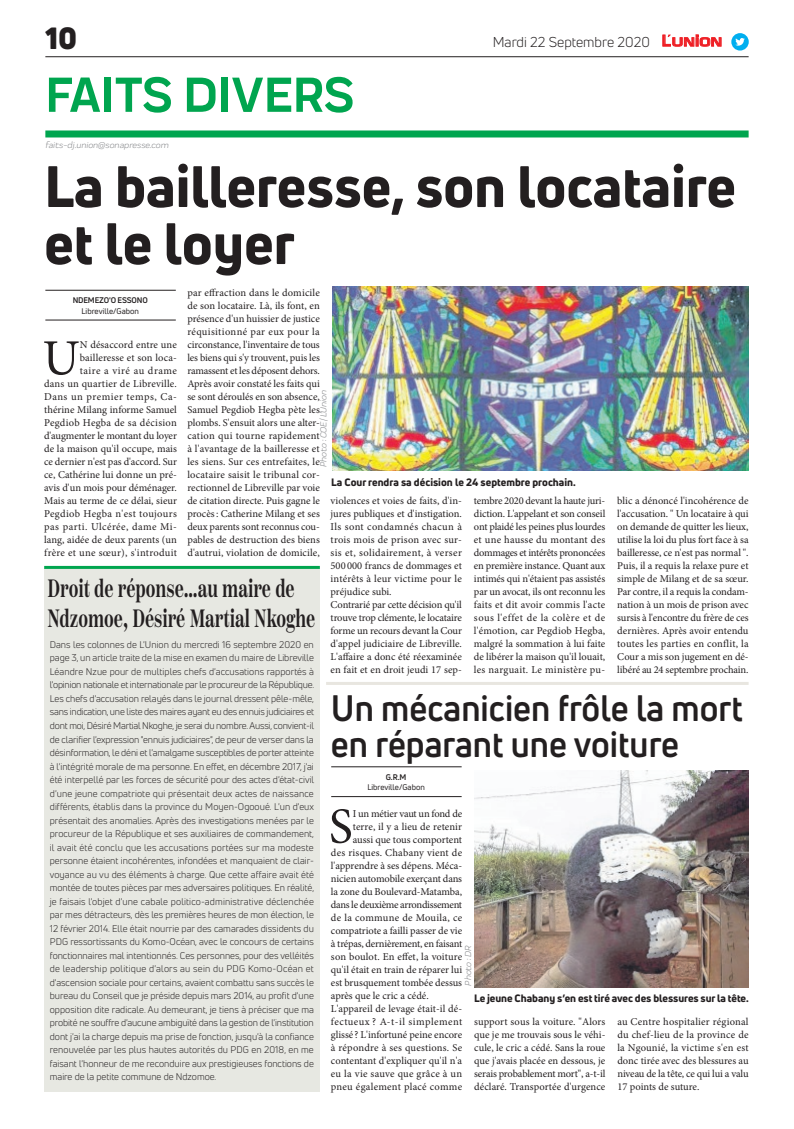
<style>
.page{position:relative;width:794px;height:1129px;background:#fff}
.page>*{position:absolute;margin:0;border:0;box-sizing:border-box;transform-origin:0 0}
.t1{font:800 57px/57px "Uni Neue";color:#231f20}
.t2{font:700 51px "Praktika";color:#00a54f}
.t3{font:50.5px "Minion Pro";color:#231f20}
.t4{font:700 36px/36px "Uni Neue";color:#231f20;scale:.95 1}
.t5{font:900 30px "Uni Neue";color:#231f20}
.t6{font:600 25px/30px "Scotch Deck";color:#231f20;scale:.69 1}
.t7{font:14px "Uni Neue";color:#231f20}
.t8{font:10.5px/13px "Minion Pro";color:#231f20;text-align:justify}
.t9{font:800 10.5px "Uni Neue";letter-spacing:-.005em;color:#231f20}
.t10{font:10.5px "Minion Pro";letter-spacing:.02em;color:#231f20}
.t11{font:10.5px "Minion Pro";letter-spacing:.025em;color:#231f20}
.t12{font:10.5px "Minion Pro";letter-spacing:-.02em;color:#231f20}
.t13{font:10.5px "Minion Pro";letter-spacing:-.025em;color:#231f20}
.t14{font:10.5px "Minion Pro";letter-spacing:.045em;color:#231f20}
.t15{font:9.5px/13.5px "Uni Neue";color:#231f20;text-align:justify}
.t16{font:italic 9px "Praktika";color:#818386}
.t17{font:8px "Uni Neue";color:#231f20}
.t18{font:700 8px "Uni Neue";letter-spacing:-.02em;color:#231f20}
.s1{font-family:"Eurostile";font-weight:600;font-size:14.9px;color:#ee1d23}
.s2{font-family:"Eurostile";font-weight:600;font-size:11.4px;color:#ee1d23}
</style>
<div class="page">
<div style="left:45px;top:130px;width:703px;height:7px;background:#00a54f"></div>
<hr style="left:45px;top:56px;width:703px;height:1px;background:#231f20">
<svg style="left:662px;top:34px;width:60px;height:13px"></svg>
<div style="left:731px;top:33px;width:17px;height:18px;background:#00aeef;border-radius:50%"></div>
<svg style="left:735px;top:38px;width:10px;height:8px"></svg>
<hr style="left:45px;top:319px;width:131px;height:1px;background:#231f20">
<hr style="left:45px;top:290px;width:131px;height:1px;background:#231f20">
<div style="left:44px;top:568px;width:275px;height:523px;background:#e7e8e2"></div>
<hr style="left:44px;top:566px;width:276px;height:3px;background:#00a54f">
<img style="left:332px;top:286px;width:416px;height:185px">
<hr style="left:331px;top:796px;width:130px;height:1px;background:#231f20">
<hr style="left:331px;top:766px;width:130px;height:1px;background:#231f20">
<img style="left:474px;top:770px;width:274px;height:216px">
<hr style="left:326px;top:681px;width:422px;height:3px;background:#e8e6e0">
<h3 class="t5" style="left:45px;top:17px;width:33px">10</h3>
<h2 class="t2" style="left:45px;top:54px;width:310px">FAITS DIVERS</h2>
<p class="t16" style="left:45px;top:139px;width:125px">faits-dj.union@sonapresse.com</p>
<h3 class="t7" style="left:493px;top:33px;width:231px">Mardi 22 Septembre 2020 <span class="s1">L</span><span class="s2">UNION</span></h3>
<h1 class="t1" style="left:44px;top:157px;width:693px">La bailleresse, son locataire et le loyer</h1>
<p class="t18" style="left:73px;top:295px;width:77px">NDEMEZO'O ESSONO</p>
<p class="t17" style="left:82px;top:306px;width:59px">Libreville/Gabon</p>
<p class="t8" style="left:187px;top:286px;width:134px">par effraction dans le domicile de son locataire. Là, ils font, en présence d'un huissier de justice réquisitionné par eux pour la circonstance, l'inventaire de tous les biens qui s'y trouvent, puis les ramassent et les déposent dehors.<br>Après avoir constaté les faits qui se sont déroulés en son absence, Samuel Pegdiob Hegba pète les plombs. S'ensuit alors une alter&shy;cation qui tourne rapidement à l'avantage de la bailleresse et les siens. Sur ces entrefaites, le locataire saisit le tribunal cor&shy;rectionnel de Libreville par voie de citation directe. Puis gagne le procès: Catherine Milang et ses deux parents sont reconnus cou&shy;pables de destruction des biens d'autrui, violation de domicile,</p>
<p class="t8" style="left:44px;top:338px;width:134px;text-align:right">N désaccord entre une bailleresse et son loca-<br>taire a viré au drame<br>dans un quartier de Libreville.<br>Dans un premier temps, Ca&shy;thérine Milang informe Samuel<br>Pegdiob Hegba de sa décision d'augmenter le montant du loyer de la maison qu'il occupe, mais ce dernier n'est pas d'accord. Sur ce, Cathérine lui donne un pré&shy;avis d'un mois pour déménager.<br>Mais au terme de ce délai, sieur<br>Pegdiob Hegba n'est toujours pas parti. Ulcérée, dame Mi&shy;lang, aidée de deux parents (un frère et une sœur), s'introduit</p>
<h3 class="t3" style="left:43px;top:324px;width:39px">U</h3>
<p class="t16" style="left:317px;top:466px;width:78px;rotate:-90deg">Photo : COE/ L’Union</p>
<p class="t9" style="left:331px;top:475px;width:246px">La Cour rendra sa décision le 24 septembre prochain.</p>
<p class="t8" style="left:330px;top:494px;width:133px;text-align:left">violences et voies de faits, d'in&shy;jures publiques et d'instigation.<br>Ils sont condamnés chacun à trois mois de prison avec sur&shy;sis et, solidairement, à verser<br>500 000 francs de dommages et intérêts à leur victime pour le préjudice subi.<br>Contrarié par cette décision qu'il trouve trop clémente, le locataire forme un recours devant la Cour d'appel judiciaire de Libreville.<br>L'affaire a donc été réexaminée en fait et en droit jeudi 17 sep-</p>
<p class="t8" style="left:474px;top:494px;width:133px">tembre 2020 devant la haute juri&shy;diction. L'appelant et son conseil ont plaidé les peines plus lourdes et une hausse du montant des dommages et intérêts prononcées en première instance. Quant aux intimés qui n'étaient pas assistés par un avocat, ils ont reconnu les faits et dit avoir commis l'acte sous l'effet de la colère et de l'émotion, car Pegdiob Hegba, malgré la sommation à lui faite de libérer la maison qu'il louait, les narguait. Le ministère pu-</p>
<p class="t8" style="left:617px;top:494px;width:133px">blic a dénoncé l'incohérence de l'accusation. " Un locataire à qui on demande de quitter les lieux, utilise la loi du plus fort face à sa bailleresse, ce n'est pas normal ".<br>Puis, il a requis la relaxe pure et simple de Milang et de sa sœur.<br>Par contre, il a requis la condam&shy;nation à un mois de prison avec sursis à l'encontre du frère de ces dernières. Après avoir entendu toutes les parties en conflit, la Cour a mis son jugement en dé&shy;libéré au 24 septembre prochain.</p>
<h3 class="t6" style="left:48px;top:573px;width:390px">Droit de réponse…au maire de<br>Ndzomoe, Désiré Martial Nkoghe</h3>
<p class="t15" style="left:50px;top:637px;width:266px">Dans les colonnes de L'Union du mercredi 16 septembre 2020 en page 3, un article traite de la mise en examen du maire de Libreville Léandre Nzue pour de multiples chefs d'accusations rapportés à l'opinion nationale et internationale par le procureur de la République.<br>Les chefs d'accusation relayés dans le journal dressent pêle-mêle, sans indication, une liste des maires ayant eu des ennuis judiciaires et dont moi, Désiré Martial Nkoghe, je serai du nombre. Aussi, convient-il de clarifier l'expression "ennuis judiciaires", de peur de verser dans la désinformation, le déni et l'amalgame susceptibles de porter atteinte à l'intégrité morale de ma personne. En effet, en décembre 2017, j'ai été interpellé par les forces de sécurité pour des actes d'état-civil d'une jeune compatriote qui présentait deux actes de naissance différents, établis dans la province du Moyen-Ogooué. L'un d'eux présentait des anomalies. Après des investigations menées par le procureur de la République et ses auxiliaires de commandement, il avait été conclu que les accusations portées sur ma modeste personne étaient incohérentes, infondées et manquaient de clair&shy;voyance au vu des éléments à charge. Que cette affaire avait été montée de toutes pièces par mes adversaires politiques. En réalité, je faisais l'objet d'une cabale politico-administrative déclenchée par mes détracteurs, dès les premières heures de mon élection, le 12 février 2014. Elle était nourrie par des camarades dissidents du PDG ressortissants du Komo-Océan, avec le concours de certains fonctionnaires mal intentionnés. Ces personnes, pour des velléités de leadership politique d'alors au sein du PDG Komo-Océan et d'ascension sociale pour certains, avaient combattu sans succès le bureau du Conseil que je préside depuis mars 2014, au profit d'une opposition dite radicale. Au demeurant, je tiens à préciser que ma probité ne souffre d'aucune ambiguïté dans la gestion de l'institution dont j'ai la charge depuis ma prise de fonction, jusqu'à la confiance renouvelée par les plus hautes autorités du PDG en 2018, en me faisant l'honneur de me reconduire aux prestigieuses fonctions de maire de la petite commune de Ndzomoe.</p>
<h3 class="t4" style="left:331px;top:689px;width:435px">Un mécanicien frôle la mort en réparant une voiture</h3>
<p class="t18" style="left:386px;top:771px;width:22px">G.R.M</p>
<p class="t17" style="left:367px;top:782px;width:59px">Libreville/Gabon</p>
<h3 class="t3" style="left:329px;top:792px;width:25px">S</h3>
<p class="t8" style="left:353px;top:806px;width:111px">I un métier vaut un fond de</p>
<p class="t8" style="left:353px;top:819px;width:111px">terre, il y a lieu de retenir</p>
<p class="t8" style="left:353px;top:832px;width:111px">aussi que tous comportent</p>
<p class="t10" style="left:331px;top:845px;width:133px">des risques. Chabany vient de</p>
<p class="t8" style="left:331px;top:858px;width:133px">l'apprendre à ses dépens. Méca-</p>
<p class="t8" style="left:331px;top:871px;width:133px">nicien automobile exerçant dans</p>
<p class="t8" style="left:331px;top:884px;width:133px">la zone du Boulevard-Matamba,</p>
<p class="t13" style="left:331px;top:897px;width:133px">dans le deuxième arrondissement</p>
<p class="t11" style="left:331px;top:910px;width:133px">de la commune de Mouila, ce</p>
<p class="t8" style="left:331px;top:923px;width:133px">compatriote a failli passer de vie</p>
<p class="t12" style="left:331px;top:936px;width:133px">à trépas, dernièrement, en faisant</p>
<p class="t8" style="left:331px;top:949px;width:133px">son boulot. En effet, la voiture</p>
<p class="t8" style="left:331px;top:962px;width:133px">qu'il était en train de réparer lui</p>
<p class="t8" style="left:331px;top:975px;width:133px">est brusquement tombée dessus</p>
<p class="t8" style="left:331px;top:988px;width:99px">après que le cric a cédé.</p>
<p class="t8" style="left:331px;top:1001px;width:133px">L'appareil de levage était-il dé-</p>
<p class="t14" style="left:331px;top:1014px;width:133px">fectueux ? A-t-il simplement</p>
<p class="t8" style="left:331px;top:1027px;width:133px">glissé ? L'infortuné peine encore</p>
<p class="t10" style="left:331px;top:1040px;width:133px">à répondre à ses questions. Se</p>
<p class="t8" style="left:331px;top:1053px;width:133px">contentant d'expliquer qu'il n'a</p>
<p class="t10" style="left:331px;top:1066px;width:133px">eu la vie sauve que grâce à un</p>
<p class="t11" style="left:331px;top:1079px;width:133px">pneu également placé comme</p>
<p class="t16" style="left:462px;top:985px;width:41px;rotate:-90deg">Photo : DR</p>
<p class="t9" style="left:474px;top:991px;width:276px">Le jeune Chabany s’en est tiré avec des blessures sur la tête.</p>
<p class="t8" style="left:474px;top:1014px;width:133px">support sous la voiture. "Alors que je me trouvais sous le véhi&shy;cule, le cric a cédé. Sans la roue que j'avais placée en dessous, je serais probablement mort", a-t-il déclaré. Transportée d'urgence</p>
<p class="t8" style="left:617px;top:1014px;width:133px">au Centre hospitalier régional du chef-lieu de la province de la Ngounié, la victime s'en est donc tirée avec des blessures au niveau de la tête, ce qui lui a valu 17 points de suture.</p>
</div>
